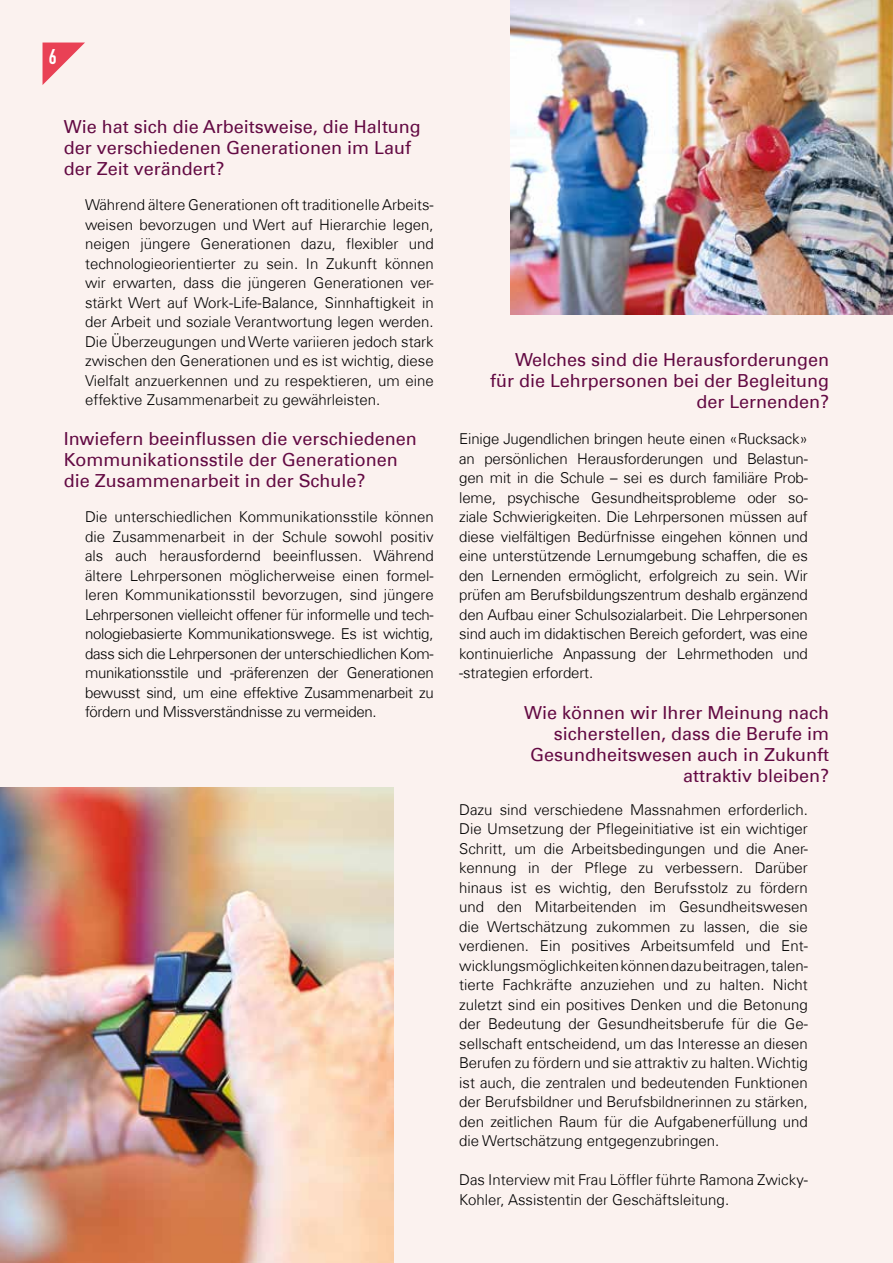
<style>
.page{position:relative;width:893px;height:1263px;background:#fbf2ef}
.page>*{position:absolute;margin:0;border:0;box-sizing:border-box;transform-origin:0 0}
.t1{font:21px "DIN Engschrift Std";color:#fff}
.t2{font:18px/21px "Univers Com 55 Roman";color:#630a43}
.t3{font:300 15px/19.5px "Univers Com 45";color:#000;text-align:justify}
</style>
<div class="page">
<svg style="left:43px;top:43px;width:42px;height:42px"></svg>
<img style="left:0;top:787px;width:393px;height:476px">
<img style="left:510px;top:0;width:383px;height:315px">
<h1 class="t1" style="left:49px;top:44px;width:9px">6</h1>
<p class="t2" style="left:64px;top:116px;width:359px">Wie hat sich die Arbeitsweise, die Haltung der verschiedenen Generationen im Lauf der Zeit verändert?</p>
<p class="t3" style="left:85px;top:195px;width:350px">Während ältere Generationen oft traditionelle Arbeits&shy;weisen bevorzugen und Wert auf Hierarchie legen, neigen jüngere Generationen dazu, flexibler und technologieorientierter zu sein. In Zukunft können wir erwarten, dass die jüngeren Generationen ver&shy;stärkt Wert auf Work-Life-Balance, Sinnhaftigkeit in der Arbeit und soziale Verantwortung legen werden.<br>Die Überzeugungen und Werte variieren jedoch stark zwischen den Generationen und es ist wichtig, diese Vielfalt anzuerkennen und zu respektieren, um eine effektive Zusammenarbeit zu gewährleisten.</p>
<p class="t2" style="left:64px;top:428px;width:355px">Inwiefern beeinflussen die verschiedenen<br>Kommunikationsstile der Generationen die Zusammenarbeit in der Schule?</p>
<p class="t3" style="left:85px;top:507px;width:350px">Die unterschiedlichen Kommunikationsstile können die Zusammenarbeit in der Schule sowohl positiv als auch herausfordernd beeinflussen. Während ältere Lehrpersonen möglicherweise einen formel&shy;leren Kommunikationsstil bevorzugen, sind jüngere Lehrpersonen vielleicht offener für informelle und tech&shy;nologiebasierte Kommunikationswege. Es ist wichtig, dass sich die Lehrpersonen der unterschiedlichen Kom&shy;munikationsstile und -präferenzen der Generationen bewusst sind, um eine effektive Zusammenarbeit zu fördern und Missverständnisse zu vermeiden.</p>
<p class="t2" style="left:490px;top:349px;width:341px;text-align:right">Welches sind die Herausforderungen für die Lehrpersonen bei der Begleitung der Lernenden?</p>
<p class="t3" style="left:459px;top:429px;width:350px">Einige Jugendlichen bringen heute einen «Rucksack» an persönlichen Herausforderungen und Belastun&shy;gen mit in die Schule – sei es durch familiäre Prob&shy;leme, psychische Gesundheitsprobleme oder so&shy;ziale Schwierigkeiten. Die Lehrpersonen müssen auf diese vielfältigen Bedürfnisse eingehen können und eine unterstützende Lernumgebung schaffen, die es den Lernenden ermöglicht, erfolgreich zu sein. Wir prüfen am Berufsbildungszentrum deshalb ergänzend den Aufbau einer Schulsozialarbeit. Die Lehrpersonen sind auch im didaktischen Bereich gefordert, was eine kontinuierliche Anpassung der Lehrmethoden und -strategien erfordert.</p>
<p class="t2" style="left:524px;top:702px;width:306px;text-align:right">Wie können wir Ihrer Meinung nach sicherstellen, dass die Berufe im<br>Gesundheitswesen auch in Zukunft attraktiv bleiben?</p>
<p class="t3" style="left:459px;top:799px;width:350px">Dazu sind verschiedene Massnahmen erforderlich.<br>Die Umsetzung der Pflegeinitiative ist ein wichtiger Schritt, um die Arbeitsbedingungen und die Aner&shy;kennung in der Pflege zu verbessern. Darüber hinaus ist es wichtig, den Berufsstolz zu fördern und den Mitarbeitenden im Gesundheitswesen die Wertschätzung zukommen zu lassen, die sie verdienen. Ein positives Arbeitsumfeld und Ent&shy;wicklungsmöglichkeiten können dazu beitragen, talen&shy;tierte Fachkräfte anzuziehen und zu halten. Nicht zuletzt sind ein positives Denken und die Betonung der Bedeutung der Gesundheitsberufe für die Ge&shy;sellschaft entscheidend, um das Interesse an diesen Berufen zu fördern und sie attraktiv zu halten. Wichtig ist auch, die zentralen und bedeutenden Funktionen der Berufsbildner und Berufsbildnerinnen zu stärken, den zeitlichen Raum für die Aufgabenerfüllung und die Wertschätzung entgegenzubringen.</p>
<p class="t3" style="left:459px;top:1170px;width:350px">Das Interview mit Frau Löffler führte Ramona Zwicky-<br>Kohler, Assistentin der Geschäftsleitung.</p>
</div>
